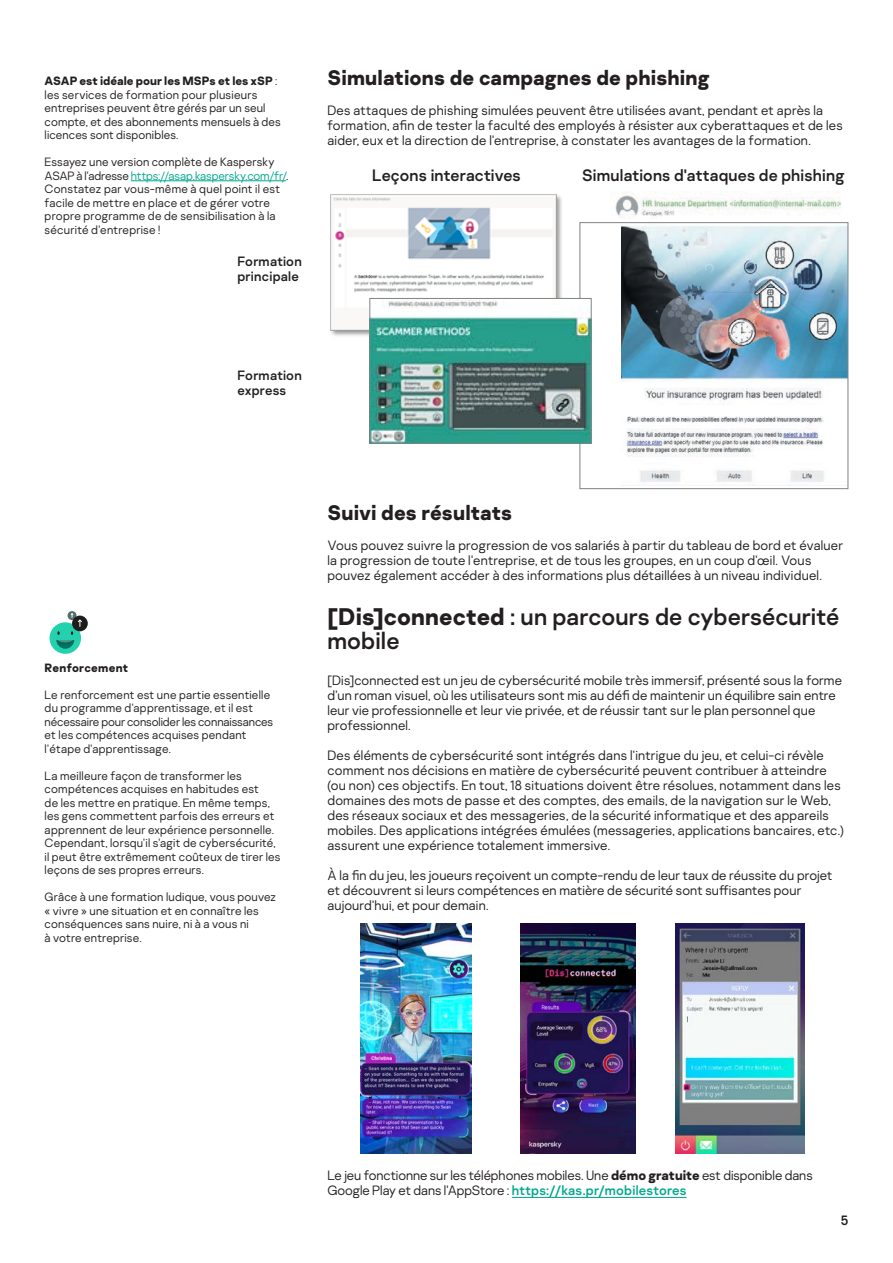
<style>
.page{position:relative;width:893px;height:1263px;background:#fff}
.page>*{position:absolute;margin:0;border:0;box-sizing:border-box;transform-origin:0 0}
.t1{font:24px/24px "Kaspersky Sans";letter-spacing:.005em;color:#231f20}
.t2{font:700 21px "Kaspersky Sans";letter-spacing:.005em;color:#231f20}
.t3{font:16.5px "Kaspersky Sans";letter-spacing:.01em;color:#231f20}
.t4{font:300 13.5px/15px "Kaspersky Sans";letter-spacing:.015em;color:#231f20}
.t5{font:13.5px/15px "Kaspersky Sans";letter-spacing:.015em;color:#231f20}
.t6{font:300 12px/13.5px "Kaspersky Sans";letter-spacing:.015em;color:#231f20}
.t7{font:700 12px "Kaspersky Sans";letter-spacing:.02em;color:#231f20}
.s1{font-weight:700}
.s2{color:#00a88e}
.s3{font-weight:400;color:#00a88e}
</style>
<div class="page">
<img style="left:615px;top:192px;width:227px;height:25px">
<img style="left:622px;top:225px;width:224px;height:261px">
<div style="left:579px;top:222px;width:269px;height:267px;border:1px solid #808285"></div>
<img style="left:330px;top:194px;width:233px;height:142px">
<img style="left:371px;top:300px;width:219px;height:142px">
<div style="left:369px;top:298px;width:223px;height:146px;border:1px solid #808285"></div>
<hr style="left:512px;top:1197px;width:175px;height:1px;background:#00a88e">
<div style="left:50px;top:622px;width:31px;height:32px;background:#23d1ae;border-radius:50%"></div>
<svg style="left:56px;top:631px;width:18px;height:18px"></svg>
<svg style="left:50px;top:613px;width:30px;height:29px"></svg>
<svg style="left:51px;top:645px;width:29px;height:9px"></svg>
<div style="left:55px;top:626px;width:21px;height:14px;background:#23d1ae"></div>
<svg style="left:57px;top:631px;width:3px;height:4px"></svg>
<div style="left:68px;top:611px;width:9px;height:9px;background:#556e6e;border-radius:50%"></div>
<div style="left:72px;top:616px;width:16px;height:15px;background:#1d1d1b;border-radius:50%"></div>
<svg style="left:70px;top:613px;width:13px;height:22px"></svg>
<img style="left:675px;top:924px;width:129px;height:230px">
<img style="left:360px;top:924px;width:111px;height:230px">
<img style="left:520px;top:924px;width:115px;height:230px">
<hr style="left:131px;top:180px;width:155px;height:1px;background:#00a88e">
<p class="t6" style="left:45px;top:74px;width:238px"><span class="s1">ASAP est idéale pour les MSPs et les xSP</span> : les services de formation pour plusieurs entreprises peuvent être gérés par un seul compte, et des abonnements mensuels à des licences sont disponibles.</p>
<p class="t6" style="left:45px;top:155px;width:245px">Essayez une version complète de Kaspersky ASAP à l'adresse <span class="s2">https://asap.kaspersky.com/fr/</span>.<br>Constatez par vous-même à quel point il est facile de mettre en place et de gérer votre propre programme de de sensibilisation à la sécurité d'entreprise !</p>
<p class="t5" style="left:237px;top:254px;width:66px">Formation principale</p>
<h2 class="t2" style="left:327px;top:64px;width:384px">Simulations de campagnes de phishing</h2>
<p class="t4" style="left:327px;top:103px;width:517px">Des attaques de phishing simulées peuvent être utilisées avant, pendant et après la formation, afin de tester la faculté des employés à résister aux cyberattaques et de les aider, eux et la direction de l'entreprise, à constater les avantages de la formation.</p>
<p class="t3" style="left:372px;top:165px;width:150px">Leçons interactives</p>
<p class="t3" style="left:582px;top:165px;width:264px">Simulations d'attaques de phishing</p>
<p class="t5" style="left:237px;top:368px;width:66px">Formation express</p>
<p class="t7" style="left:45px;top:660px;width:85px">Renforcement</p>
<p class="t6" style="left:45px;top:688px;width:230px">Le renforcement est une partie essentielle du programme d'apprentissage, et il est nécessaire pour consolider les connaissances et les compétences acquises pendant l'étape d'apprentissage.</p>
<p class="t6" style="left:45px;top:769px;width:237px">La meilleure façon de transformer les compétences acquises en habitudes est<br>de les mettre en pratique. En même temps, les gens commettent parfois des erreurs et apprennent de leur expérience personnelle.<br>Cependant, lorsqu'il s'agit de cybersécurité, il peut être extrêmement coûteux de tirer les leçons de ses propres erreurs.</p>
<p class="t6" style="left:45px;top:890px;width:233px">Grâce à une formation ludique, vous pouvez « vivre » une situation et en connaître les conséquences sans nuire, ni à a vous ni<br>à votre entreprise.</p>
<h2 class="t2" style="left:327px;top:499px;width:186px">Suivi des résultats</h2>
<p class="t4" style="left:327px;top:538px;width:517px">Vous pouvez suivre la progression de vos salariés à partir du tableau de bord et évaluer la progression de toute l'entreprise, et de tous les groupes, en un coup d'œil. Vous pouvez également accéder à des informations plus détaillées à un niveau individuel.</p>
<h1 class="t1" style="left:327px;top:605px;width:513px"><span class="s1">[Dis]connected</span> : un parcours de cybersécurité mobile</h1>
<p class="t4" style="left:327px;top:673px;width:516px">[Dis]connected est un jeu de cybersécurité mobile très immersif, présenté sous la forme d'un roman visuel, où les utilisateurs sont mis au défi de maintenir un équilibre sain entre leur vie professionnelle et leur vie privée, et de réussir tant sur le plan personnel que professionnel.</p>
<p class="t4" style="left:327px;top:748px;width:518px">Des éléments de cybersécurité sont intégrés dans l'intrigue du jeu, et celui-ci révèle comment nos décisions en matière de cybersécurité peuvent contribuer à atteindre (ou non) ces objectifs. En tout, 18 situations doivent être résolues, notamment dans les domaines des mots de passe et des comptes, des emails, de la navigation sur le Web, des réseaux sociaux et des messageries, de la sécurité informatique et des appareils mobiles. Des applications intégrées émulées (messageries, applications bancaires, etc.) assurent une expérience totalement immersive.</p>
<p class="t4" style="left:327px;top:868px;width:507px">À la fin du jeu, les joueurs reçoivent un compte-rendu de leur taux de réussite du projet et découvrent si leurs compétences en matière de sécurité sont suffisantes pour aujourd'hui, et pour demain.</p>
<p class="t4" style="left:327px;top:1168px;width:487px">Le jeu fonctionne sur les téléphones mobiles. Une <span class="s1">démo gratuite</span> est disponible dans<br>Google Play et dans l'AppStore : <span class="s3">https://kas.pr/mobilestores</span></p>
<p class="t5" style="left:841px;top:1213px;width:9px">5</p>
</div>
